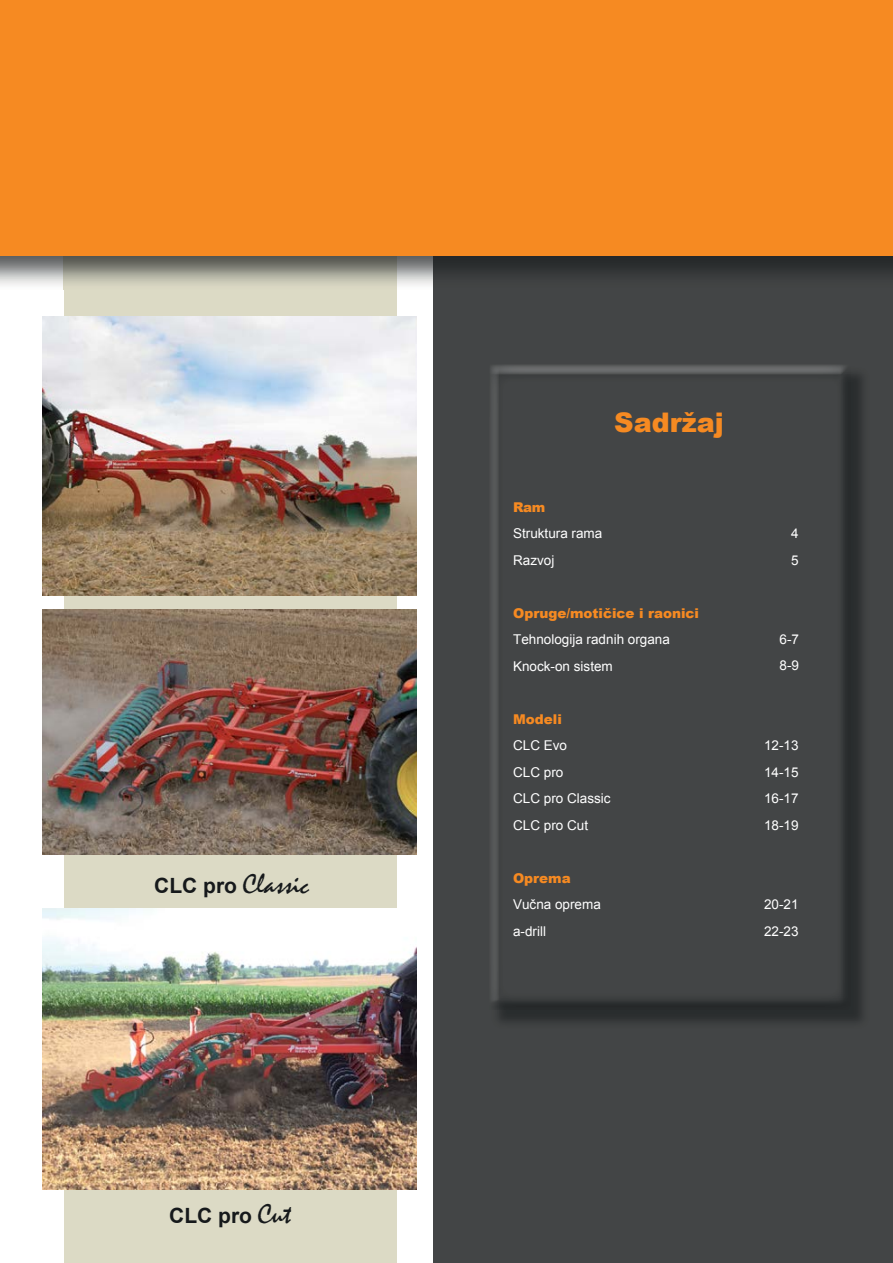
<style>
.page{position:relative;width:893px;height:1263px;background:#fff}
.page>*{position:absolute;margin:0;border:0;box-sizing:border-box;transform-origin:0 0}
.t1{font:28.5px "Mistral";color:#16191b}
.t2{font:900 27px "Arial";color:#f68a22}
.t3{font:700 21px "Arial";color:#16191b}
.t4{font:13.5px "Arial";color:#fff}
.t5{font:900 13.5px "Arial";color:#f68a22}
.s1{font-family:"Arial";font-weight:700;font-size:21px}
.s2{font-family:"Mistral";font-weight:400;font-size:28.5px}
</style>
<div class="page">
<div style="left:434px;top:219px;width:459px;height:1044px;background:#434546"></div>
<div style="left:64px;top:223px;width:332px;height:1040px;background:#dcdac5"></div>
<img style="left:0;top:255px;width:64px;height:34px">
<img style="left:396px;top:255px;width:38px;height:34px">
<img style="left:434px;top:255px;width:459px;height:20px">
<img style="left:64px;top:255px;width:332px;height:29px">
<div style="left:0;top:0;width:893px;height:255px;background:#f68a22"></div>
<img style="left:43px;top:317px;width:374px;height:278px">
<img style="left:43px;top:909px;width:374px;height:280px">
<img style="left:43px;top:609px;width:374px;height:246px">
<img style="left:491px;top:418px;width:359px;height:592px">
<img style="left:491px;top:365px;width:359px;height:53px">
<h1 class="t1" style="left:154px;top:866px;width:156px"><span class="s1">CLC pro</span> Classic</h1>
<h3 class="t3" style="left:169px;top:1202px;width:123px">CLC pro <span class="s2">Cut</span></h3>
<h2 class="t2" style="left:614px;top:403px;width:111px">Sadržaj</h2>
<p class="t5" style="left:513px;top:497px;width:34px">Ram</p>
<p class="t4" style="left:513px;top:525px;width:91px">Struktura rama</p>
<p class="t4" style="left:791px;top:525px;width:9px">4</p>
<p class="t4" style="left:513px;top:551px;width:43px">Razvoj</p>
<p class="t4" style="left:791px;top:551px;width:9px">5</p>
<p class="t5" style="left:513px;top:603px;width:188px">Opruge/motičice i raonici</p>
<p class="t4" style="left:513px;top:631px;width:158px">Tehnologija radnih organa</p>
<p class="t4" style="left:780px;top:631px;width:21px">6-7</p>
<p class="t4" style="left:513px;top:657px;width:101px">Knock-on sistem</p>
<p class="t4" style="left:780px;top:656px;width:21px">8-9</p>
<p class="t5" style="left:513px;top:709px;width:50px">Modeli</p>
<p class="t4" style="left:513px;top:737px;width:56px">CLC Evo</p>
<p class="t4" style="left:764px;top:737px;width:36px">12-13</p>
<p class="t4" style="left:513px;top:763px;width:52px">CLC pro</p>
<p class="t4" style="left:764px;top:763px;width:36px">14-15</p>
<p class="t4" style="left:513px;top:790px;width:99px">CLC pro Classic</p>
<p class="t4" style="left:764px;top:790px;width:36px">16-17</p>
<p class="t4" style="left:513px;top:816px;width:77px">CLC pro Cut</p>
<p class="t4" style="left:764px;top:816px;width:36px">18-19</p>
<p class="t5" style="left:513px;top:868px;width:59px">Oprema</p>
<p class="t4" style="left:513px;top:896px;width:89px">Vučna oprema</p>
<p class="t4" style="left:764px;top:896px;width:36px">20-21</p>
<p class="t4" style="left:513px;top:922px;width:34px">a-drill</p>
<p class="t4" style="left:764px;top:922px;width:36px">22-23</p>
</div>
